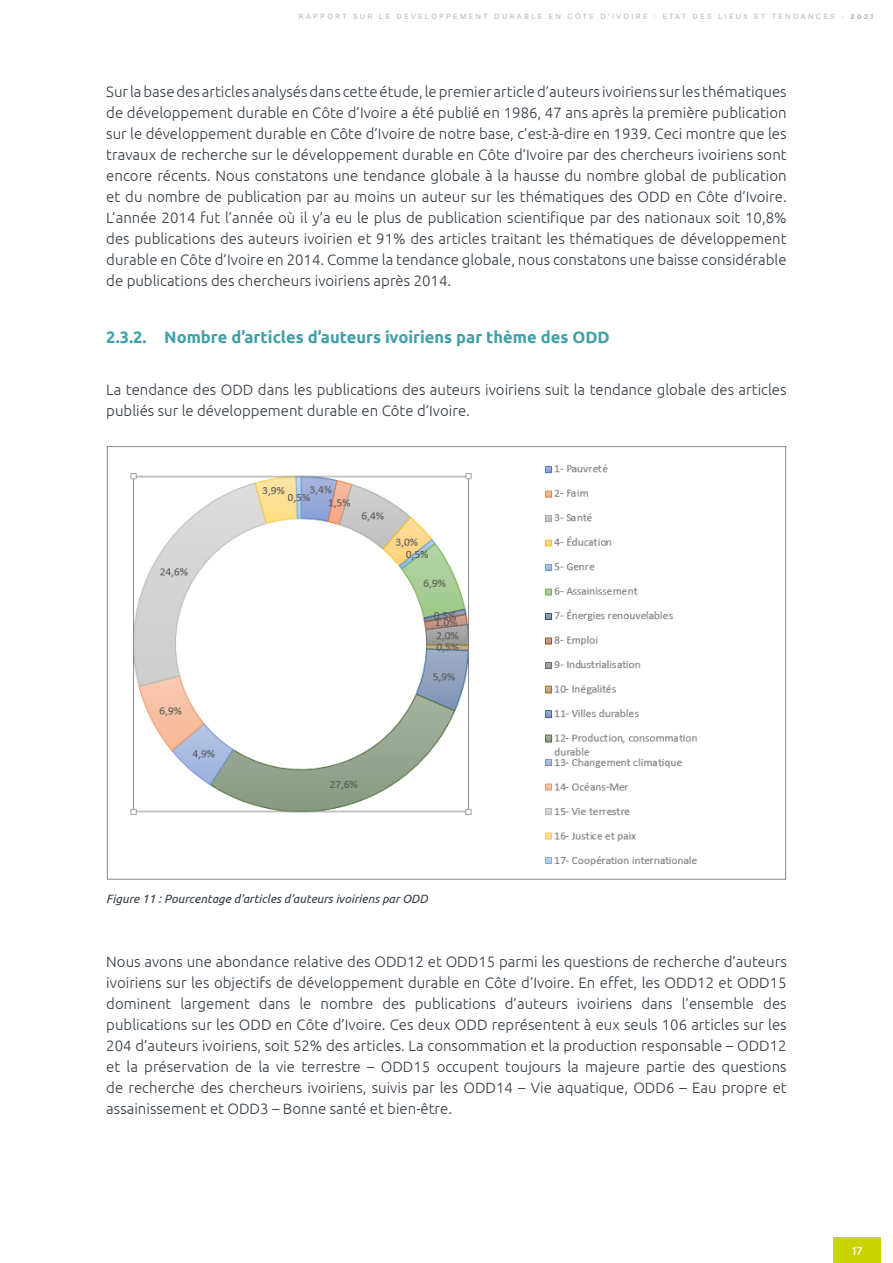
<style>
.page{position:relative;width:893px;height:1263px;background:#fff}
.page>*{position:absolute;margin:0;border:0;box-sizing:border-box;transform-origin:0 0}
.t1{font:700 16.5px "Ubuntu";color:#3fa1a8}
.t2{font:300 15px/21px "Ubuntu";color:#333c44;text-align:justify}
.t3{font:13.35px "Calibri";color:#595959}
.t4{font:italic 12px "Ubuntu";color:#333c44}
.t5{font:12px "Acumin Variable Concept";color:#fff}
.t6{font:7.5px "Acumin Variable Concept";letter-spacing:.305em;color:#b3b2b2}
</style>
<div class="page">
<div style="left:834px;top:1237px;width:47px;height:26px;background:#cad400"></div>
<img style="left:130px;top:464px;width:568px;height:402px">
<p class="t6" style="left:299px;top:12px;width:576px">RAPPORT SUR LE DEVELOPPEMENT DURABLE EN CÔTE D’IVOIRE : ETAT DES LIEUX ET TENDANCES - 2021</p>
<p class="t2" style="left:106px;top:80px;width:682px">Sur la base des articles analysés dans cette étude, le premier article d’auteurs ivoiriens sur les thématiques de développement durable en Côte d’Ivoire a été publié en 1986, 47 ans après la première publication sur le développement durable en Côte d’Ivoire de notre base, c’est-à-dire en 1939. Ceci montre que les travaux de recherche sur le développement durable en Côte d’Ivoire par des chercheurs ivoiriens sont encore récents. Nous constatons une tendance globale à la hausse du nombre global de publication et du nombre de publication par au moins un auteur sur les thématiques des ODD en Côte d’Ivoire.<br>L’année 2014 fut l’année où il y’a eu le plus de publication scientifique par des nationaux soit 10,8% des publications des auteurs ivoirien et 91% des articles traitant les thématiques de développement durable en Côte d’Ivoire en 2014. Comme la tendance globale, nous constatons une baisse considérable de publications des chercheurs ivoiriens après 2014.</p>
<p class="t3" style="left:149px;top:120px;width:15px">30</p>
<p class="t3" style="left:149px;top:154px;width:15px">25</p>
<p class="t3" style="left:149px;top:189px;width:15px">20</p>
<p class="t3" style="left:149px;top:223px;width:15px">15</p>
<p class="t3" style="left:149px;top:258px;width:15px">10</p>
<p class="t1" style="left:106px;top:327px;width:505px">2.3.2. Nombre d’articles d’auteurs ivoiriens par thème des ODD</p>
<p class="t2" style="left:106px;top:379px;width:682px">La tendance des ODD dans les publications des auteurs ivoiriens suit la tendance globale des articles publiés sur le développement durable en Côte d’Ivoire.</p>
<p class="t3" style="left:315px;top:375px;width:123px">Nombre total de titres</p>
<p class="t3" style="left:499px;top:375px;width:198px">Nombre de titres d'auteurs ivoiriens</p>
<p class="t4" style="left:106px;top:892px;width:323px">Figure 11 : Pourcentage d’articles d’auteurs ivoiriens par ODD</p>
<p class="t2" style="left:106px;top:950px;width:682px">Nous avons une abondance relative des ODD12 et ODD15 parmi les questions de recherche d’auteurs ivoiriens sur les objectifs de développement durable en Côte d’Ivoire. En effet, les ODD12 et ODD15 dominent largement dans le nombre des publications d’auteurs ivoiriens dans l’ensemble des publications sur les ODD en Côte d’Ivoire. Ces deux ODD représentent à eux seuls 106 articles sur les 204 d’auteurs ivoiriens, soit 52% des articles. La consommation et la production responsable – ODD12 et la préservation de la vie terrestre – ODD15 occupent toujours la majeure partie des questions de recherche des chercheurs ivoiriens, suivis par les ODD14 – Vie aquatique, ODD6 – Eau propre et assainissement et ODD3 – Bonne santé et bien-être.</p>
<p class="t5" style="left:852px;top:1242px;width:12px">17</p>
</div>
